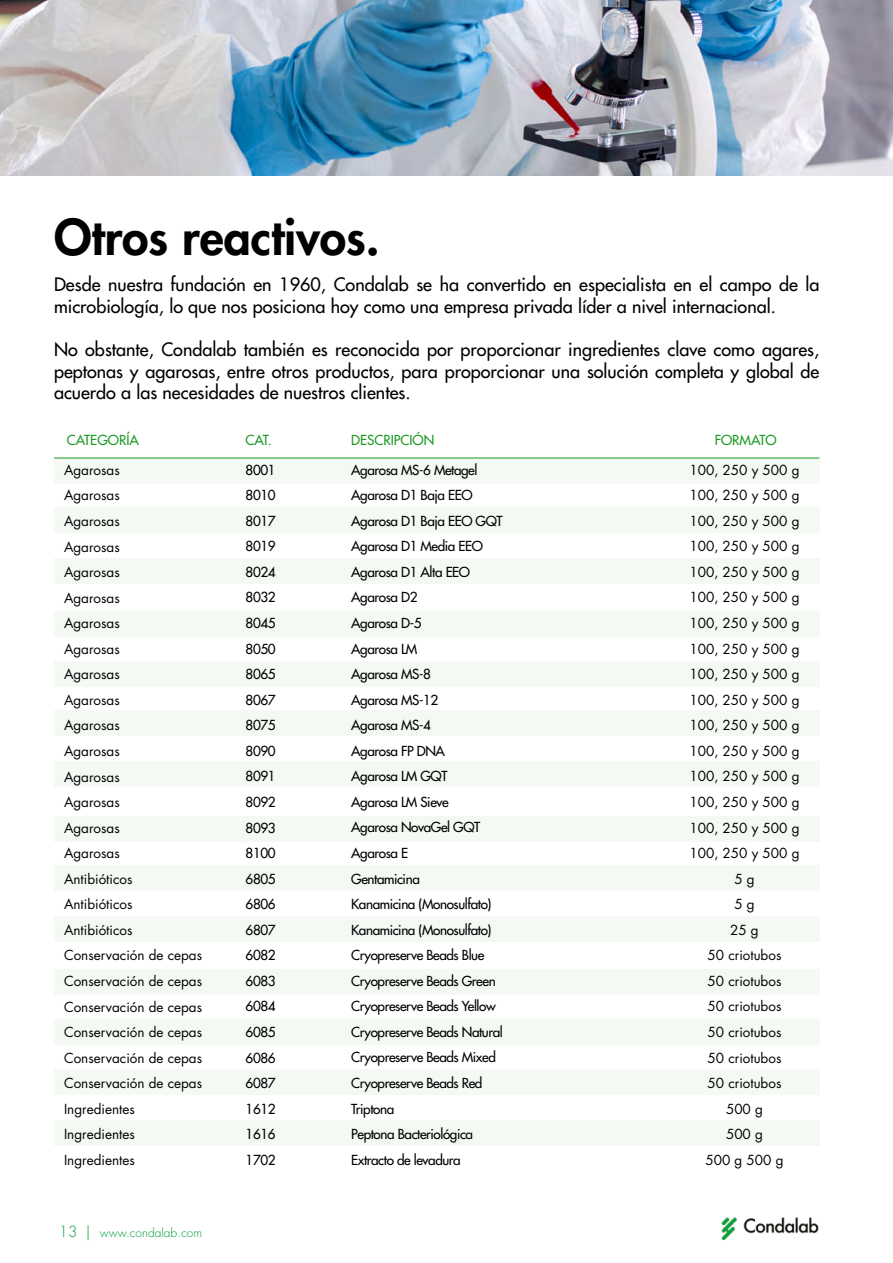
<style>
.page{position:relative;width:893px;height:1263px;background:#fff}
.page>*{position:absolute;margin:0;border:0;box-sizing:border-box;transform-origin:0 0}
.t1{font:800 48px "Futura Std";color:#000}
.t2{font:500 18px/21.6px "Futura Std";color:#000}
.t3{font:13.5px/25.5px "Futura Std";color:#000;text-align:center}
.t4{font:500 13.5px/25.5px "Futura Std";letter-spacing:-.03em;color:#000;text-align:justify}
.t5{font:500 13.5px "Futura Std";color:#1f9926}
.t6{font:300 12px "Futura Std";color:#009e3a}
.s1{font-size:15px}
</style>
<div class="page">
<img style="left:721px;top:1217px;width:98px;height:24px">
<img style="left:0;top:0;width:893px;height:176px">
<div style="left:54px;top:661px;width:765px;height:26px;background:#f4f9f4"></div>
<div style="left:54px;top:1019px;width:765px;height:25px;background:#f4f9f4"></div>
<div style="left:54px;top:507px;width:765px;height:25px;background:#f4f9f4"></div>
<div style="left:54px;top:865px;width:765px;height:25px;background:#f4f9f4"></div>
<div style="left:54px;top:458px;width:765px;height:26px;background:#f4f9f4"></div>
<div style="left:54px;top:816px;width:765px;height:26px;background:#f4f9f4"></div>
<div style="left:54px;top:710px;width:765px;height:26px;background:#f4f9f4"></div>
<div style="left:54px;top:1069px;width:765px;height:26px;background:#f4f9f4"></div>
<div style="left:54px;top:558px;width:765px;height:26px;background:#f4f9f4"></div>
<div style="left:54px;top:916px;width:765px;height:25px;background:#f4f9f4"></div>
<div style="left:54px;top:762px;width:765px;height:25px;background:#f4f9f4"></div>
<div style="left:54px;top:1120px;width:765px;height:26px;background:#f4f9f4"></div>
<div style="left:54px;top:611px;width:765px;height:25px;background:#f4f9f4"></div>
<div style="left:54px;top:969px;width:765px;height:25px;background:#f4f9f4"></div>
<hr style="left:54px;top:458px;width:765px;height:1px;background:#1f9926">
<h1 class="t1" style="left:54px;top:207px;width:327px">Otros reactivos.</h1>
<h2 class="t2" style="left:54px;top:274px;width:767px">Desde nuestra fundación en 1960, Condalab se ha convertido en especialista en el campo de la microbiología, lo que nos posiciona hoy como una empresa privada líder a nivel internacional.</h2>
<p class="t2" style="left:54px;top:339px;width:767px;text-align:justify">No obstante, Condalab también es reconocida por proporcionar ingredientes clave como agares, peptonas y agarosas, entre otros productos, para proporcionar una solución completa y global de acuerdo a las necesidades de nuestros clientes.</p>
<p class="t5" style="left:67px;top:432px;width:74px">CATEGORÍA</p>
<p class="t5" style="left:246px;top:432px;width:28px">CAT.</p>
<p class="t5" style="left:351px;top:432px;width:85px">DESCRIPCIÓN</p>
<p class="t5" style="left:715px;top:432px;width:64px">FORMATO</p>
<p class="t3" style="left:64px;top:457px;width:140px;text-align:left">Agarosas<br>Agarosas<br>Agarosas<br>Agarosas<br>Agarosas<br>Agarosas<br>Agarosas<br>Agarosas<br>Agarosas<br>Agarosas<br>Agarosas<br>Agarosas<br>Agarosas<br>Agarosas<br>Agarosas<br>Agarosas<br>Antibióticos<br>Antibióticos<br>Antibióticos<br>Conservación de cepas<br>Conservación de cepas<br>Conservación de cepas<br>Conservación de cepas<br>Conservación de cepas<br>Conservación de cepas<br>Ingredientes<br>Ingredientes<br>Ingredientes</p>
<p class="t6" style="left:59px;top:1225px;width:145px"><span class="s1">13 |</span> www.condalab.com</p>
<p class="t4" style="left:246px;top:457px;width:31px">8001<br>8010<br>8017<br>8019<br>8024<br>8032<br>8045<br>8050<br>8065<br>8067<br>8075<br>8090<br>8091<br>8092<br>8093<br>8100<br>6805<br>6806<br>6807<br>6082<br>6083<br>6084<br>6085<br>6086<br>6087<br>1612<br>1616<br>1702</p>
<p class="t4" style="left:351px;top:457px;width:153px;text-align:left">Agarosa MS-6 Metagel<br>Agarosa D1 Baja EEO<br>Agarosa D1 Baja EEO GQT<br>Agarosa D1 Media EEO<br>Agarosa D1 Alta EEO<br>Agarosa D2<br>Agarosa D-5<br>Agarosa LM<br>Agarosa MS-8<br>Agarosa MS-12<br>Agarosa MS-4<br>Agarosa FP DNA<br>Agarosa LM GQT<br>Agarosa LM Sieve<br>Agarosa NovaGel GQT<br>Agarosa E<br>Gentamicina<br>Kanamicina (Monosulfato)<br>Kanamicina (Monosulfato)<br>Cryopreserve Beads Blue<br>Cryopreserve Beads Green<br>Cryopreserve Beads Yellow<br>Cryopreserve Beads Natural<br>Cryopreserve Beads Mixed<br>Cryopreserve Beads Red<br>Triptona<br>Peptona Bacteriológica<br>Extracto de levadura</p>
<p class="t3" style="left:689px;top:457px;width:112px">100, 250 y 500 g<br>100, 250 y 500 g<br>100, 250 y 500 g<br>100, 250 y 500 g<br>100, 250 y 500 g<br>100, 250 y 500 g<br>100, 250 y 500 g<br>100, 250 y 500 g<br>100, 250 y 500 g<br>100, 250 y 500 g<br>100, 250 y 500 g<br>100, 250 y 500 g<br>100, 250 y 500 g<br>100, 250 y 500 g<br>100, 250 y 500 g<br>100, 250 y 500 g<br>5 g<br>5 g<br>25 g<br>50 criotubos<br>50 criotubos<br>50 criotubos<br>50 criotubos<br>50 criotubos<br>50 criotubos<br>500 g<br>500 g<br>500 g 500 g</p>
</div>
